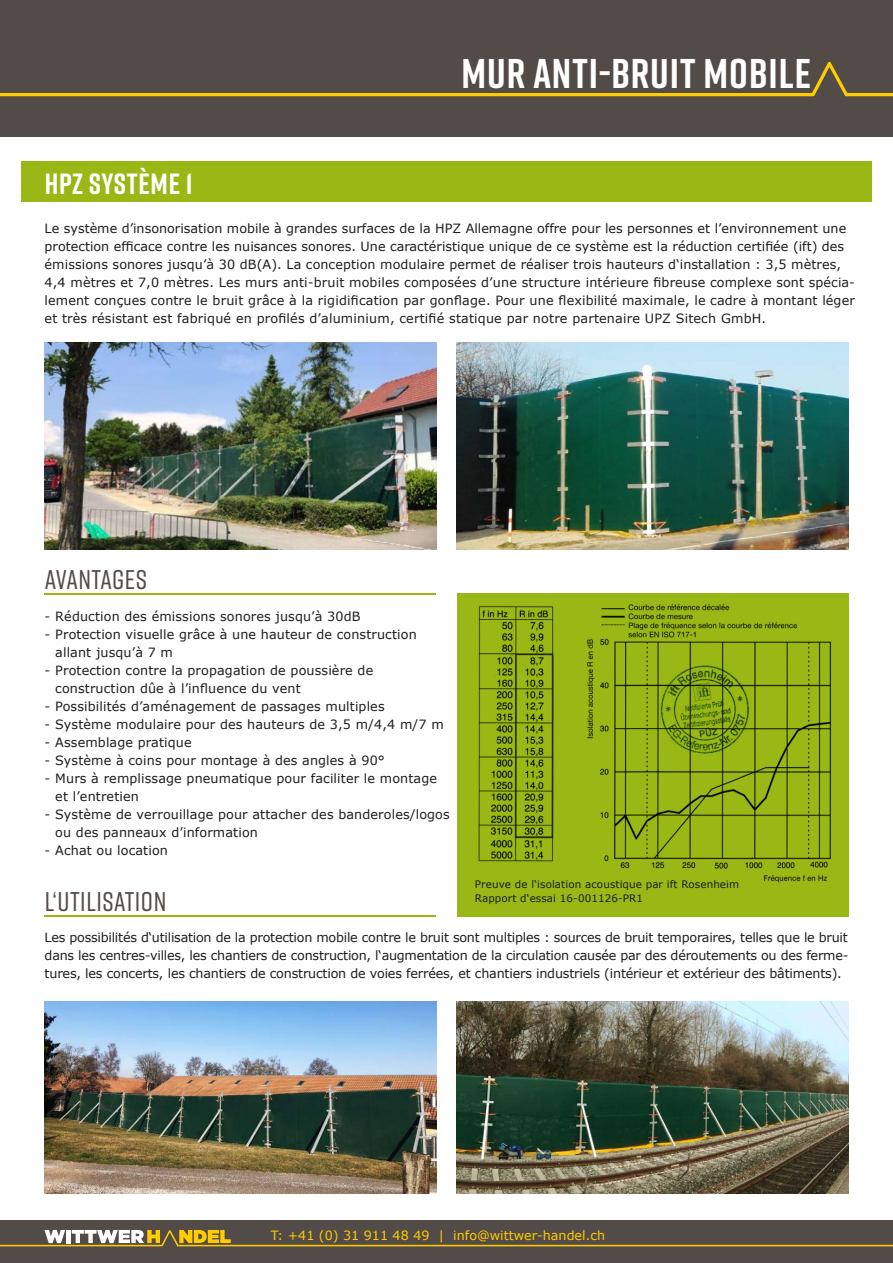
<style>
.page{position:relative;width:893px;height:1263px;background:#fff}
.page>*{position:absolute;margin:0;border:0;box-sizing:border-box;transform-origin:0 0}
.t1{font:700 41.55px "Rift";letter-spacing:.025em;color:#fff}
.t2{font:700 29.25px "Rift";letter-spacing:.025em;color:#fff}
.t3{font:500 27px "Rift";letter-spacing:.02em;color:#524b48}
.t4{font:12.75px/18px "Verdana";letter-spacing:.01em;color:#1d1d1b}
.t5{font:12.75px "Verdana";color:#fc0}
.t6{font:10.35px/14.5px "Verdana";letter-spacing:.01em;color:#1d1d1b}
</style>
<div class="page">
<div style="left:21px;top:162px;width:851px;height:40px;background:#99b815"></div>
<div style="left:0;top:1220px;width:893px;height:43px;background:#524b48"></div>
<svg style="left:0;top:1230px;width:893px;height:16px"></svg>
<hr style="left:45px;top:594px;width:391px;height:1px;background:#99b815">
<hr style="left:45px;top:915px;width:391px;height:2px;background:#99b815">
<img style="left:457px;top:342px;width:391px;height:207px">
<img style="left:45px;top:342px;width:391px;height:207px">
<img style="left:457px;top:1002px;width:391px;height:191px">
<img style="left:45px;top:1002px;width:391px;height:191px">
<div style="left:457px;top:594px;width:391px;height:323px;background:#99b815"></div>
<img style="left:587px;top:604px;width:245px;height:279px">
<img style="left:472px;top:593px;width:96px;height:269px">
<div style="left:0;top:0;width:893px;height:136px;background:#524b48"></div>
<svg style="left:0;top:62px;width:893px;height:34px"></svg>
<h2 class="t2" style="left:45px;top:163px;width:149px">HPZ SYSTÈME 1</h2>
<h1 class="t1" style="left:461px;top:44px;width:351px">MUR ANTI-BRUIT MOBILE</h1>
<p class="t4" style="left:45px;top:220px;width:812px">Le système d’insonorisation mobile à grandes surfaces de la HPZ Allemagne offre pour les personnes et l’environnement une protection efficace contre les nuisances sonores. Une caractéristique unique de ce système est la réduction certifiée (ift) des émissions sonores jusqu’à 30 dB(A). La conception modulaire permet de réaliser trois hauteurs d‘installation : 3,5 mètres, 4,4 mètres et 7,0 mètres. Les murs anti-bruit mobiles composées d’une structure intérieure fibreuse complexe sont spécia&shy;lement conçues contre le bruit grâce à la rigidification par gonflage. Pour une flexibilité maximale, le cadre à montant léger et très résistant est fabriqué en profilés d’aluminium, certifié statique par notre partenaire UPZ Sitech GmbH.</p>
<h3 class="t3" style="left:45px;top:561px;width:104px">AVANTAGES</h3>
<p class="t4" style="left:45px;top:607px;width:317px">- Réduction des émissions sonores jusqu’à 30dB</p>
<p class="t4" style="left:55px;top:625px;width:363px;text-indent:-11px">- Protection visuelle grâce à une hauteur de construction allant jusqu’à 7 m</p>
<p class="t4" style="left:55px;top:661px;width:319px;text-indent:-11px">- Protection contre la propagation de poussière de construction dûe à l’influence du vent</p>
<p class="t4" style="left:45px;top:697px;width:342px">- Possibilités d’aménagement de passages multiples</p>
<p class="t4" style="left:45px;top:715px;width:401px">- Système modulaire pour des hauteurs de 3,5 m/4,4 m/7 m</p>
<p class="t4" style="left:45px;top:733px;width:149px">- Assemblage pratique</p>
<p class="t4" style="left:45px;top:751px;width:342px">- Système à coins pour montage à des angles à 90°</p>
<p class="t4" style="left:55px;top:769px;width:383px;text-indent:-11px">- Murs à remplissage pneumatique pour faciliter le montage et l’entretien</p>
<p class="t4" style="left:55px;top:805px;width:396px;text-indent:-11px">- Système de verrouillage pour attacher des banderoles/logos ou des panneaux d’information</p>
<p class="t4" style="left:45px;top:841px;width:125px">- Achat ou location</p>
<h3 class="t3" style="left:45px;top:883px;width:123px">L‘UTILISATION</h3>
<p class="t6" style="left:475px;top:877px;width:266px">Preuve de l‘isolation acoustique par ift Rosenheim<br>Rapport d‘essai 16-001126-PR1</p>
<p class="t4" style="left:45px;top:929px;width:805px;text-align:justify">Les possibilités d‘utilisation de la protection mobile contre le bruit sont multiples : sources de bruit temporaires, telles que le bruit dans les centres-villes, les chantiers de construction, l‘augmentation de la circulation causée par des déroutements ou des ferme&shy;tures, les concerts, les chantiers de construction de voies ferrées, et chantiers industriels (intérieur et extérieur des bâtiments).</p>
<p class="t5" style="left:271px;top:1227px;width:336px">T: +41 (0) 31 911 48 49 | info@wittwer-handel.ch</p>
</div>
